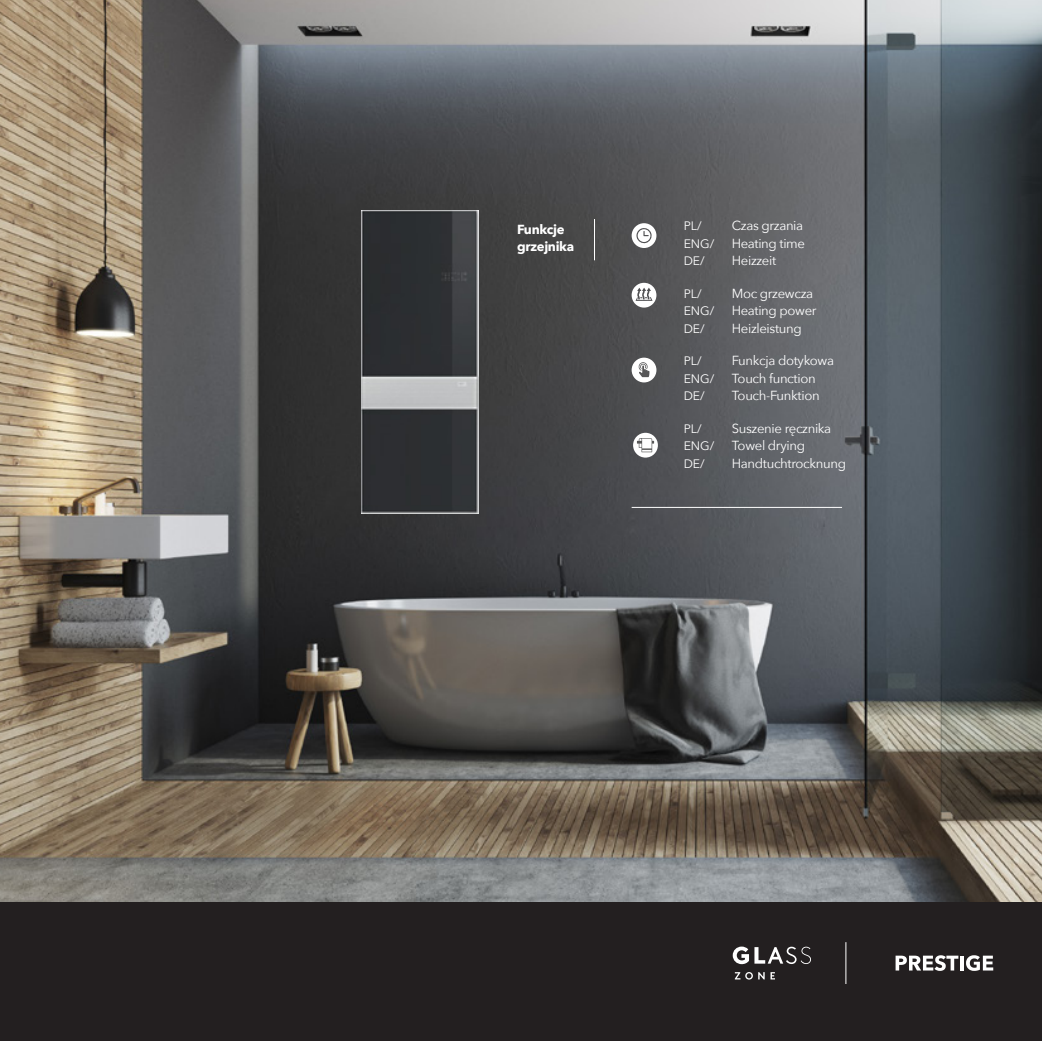
<style>
.page{position:relative;width:1042px;height:1042px;background:#fff}
.page>*{position:absolute;margin:0;border:0;box-sizing:border-box;transform-origin:0 0}
.t1{font:13.12px/17.5px "Avenir Next";letter-spacing:-.025em;color:#fff}
.t2{font:700 13.12px/17.5px "Avenir Next";letter-spacing:-.025em;color:#fff}
.t3{font:12.25px/17.5px "Avenir Next";color:#fff}
</style>
<div class="page">
<img style="left:0;top:0;width:1042px;height:902px">
<div style="left:0;top:902px;width:1042px;height:139px;background:#231f20"></div>
<svg style="left:631px;top:223px;width:25px;height:25px"></svg>
<svg style="left:631px;top:283px;width:25px;height:25px"></svg>
<div style="left:631px;top:358px;width:25px;height:24px;background:#fff;border-radius:50%"></div>
<svg style="left:638px;top:362px;width:11px;height:15px"></svg>
<div style="left:633px;top:433px;width:25px;height:24px;background:#fff;border-radius:50%"></div>
<svg style="left:637px;top:438px;width:17px;height:14px"></svg>
<hr style="left:631px;top:507px;width:211px;height:1px;background:#fff">
<svg style="left:733px;top:946px;width:78px;height:18px"></svg>
<svg style="left:735px;top:972px;width:29px;height:7px"></svg>
<svg style="left:770px;top:972px;width:5px;height:7px"></svg>
<svg style="left:895px;top:955px;width:63px;height:16px"></svg>
<hr style="left:960px;top:955px;width:3px;height:15px;background:#fff">
<svg style="left:966px;top:955px;width:27px;height:16px"></svg>
<hr style="left:845px;top:942px;width:1px;height:42px;background:#fff">
<hr style="left:594px;top:219px;width:1px;height:41px;background:#fff">
<img style="left:361px;top:210px;width:117px;height:303px">
<p class="t2" style="left:517px;top:220px;width:58px">Funkcje grzejnika</p>
<p class="t3" style="left:683px;top:217px;width:32px">PL/<br>ENG/<br>DE/</p>
<p class="t1" style="left:732px;top:216px;width:75px">Czas grzania<br>Heating time<br>Heizzeit</p>
<p class="t3" style="left:683px;top:284px;width:32px">PL/<br>ENG/<br>DE/</p>
<p class="t1" style="left:732px;top:284px;width:86px">Moc grzewcza<br>Heating power<br>Heizleistung</p>
<p class="t3" style="left:683px;top:352px;width:32px">PL/<br>ENG/<br>DE/</p>
<p class="t1" style="left:732px;top:351px;width:104px">Funkcja dotykowa<br>Touch function<br>Touch-Funktion</p>
<p class="t3" style="left:683px;top:419px;width:32px">PL/<br>ENG/<br>DE/</p>
<p class="t1" style="left:732px;top:419px;width:116px">Suszenie ręcznika<br>Towel drying<br>Handtuchtrocknung</p>
</div>
